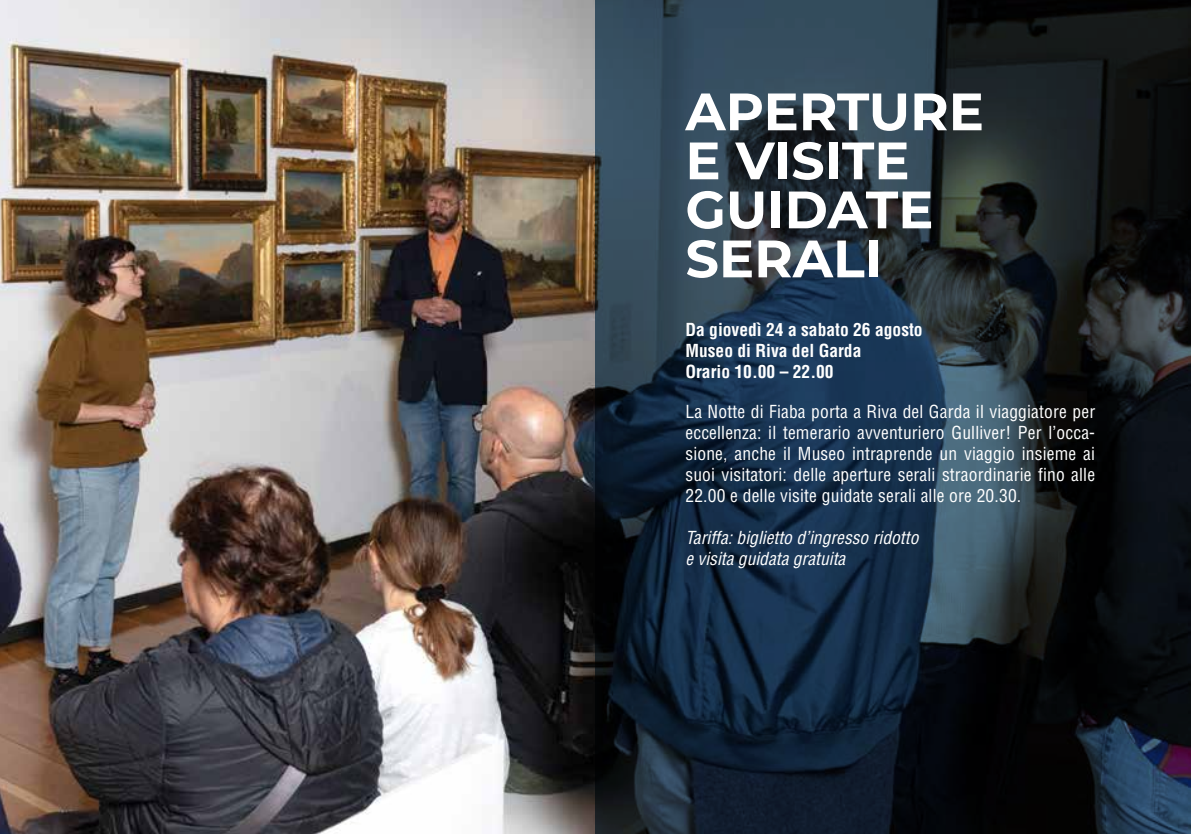
<style>
.page{position:relative;width:1191px;height:834px;background:#fff}
.page>*{position:absolute;margin:0;border:0;box-sizing:border-box;transform-origin:0 0}
.t1{font:700 52.5px/49px "Montserrat";color:#fff}
.t2{font:condensed 17.5px/21px "Helvetica LT Std";letter-spacing:.01em;color:#fff;text-align:justify}
.t3{font:700 condensed 17.5px/21px "Helvetica LT Std";color:#fff}
.t4{font:italic condensed 17.5px/21px "Helvetica LT Std";color:#fff}
</style>
<div class="page">
<img style="left:0;top:0;width:595px;height:833px">
<svg style="left:595px;top:0;width:596px;height:833px;background:#1b2936"></svg>
<h1 class="t1" style="left:685px;top:84px;width:300px">APERTURE<br>E VISITE<br>GUIDATE<br>SERALI</h1>
<p class="t3" style="left:685px;top:319px;width:239px">Da giovedì 24 a sabato 26 agosto<br>Museo di Riva del Garda<br>Orario 10.00 – 22.00</p>
<p class="t2" style="left:685px;top:401px;width:411px">La Notte di Fiaba porta a Riva del Garda il viaggiatore per eccellenza: il temerario avventuriero Gulliver! Per l’occa&shy;sione, anche il Museo intraprende un viaggio insieme ai suoi visitatori: delle aperture serali straordinarie fino alle 22.00 e delle visite guidate serali alle ore 20.30.</p>
<p class="t4" style="left:685px;top:527px;width:234px">Tariffa: biglietto d’ingresso ridotto e visita guidata gratuita</p>
</div>
